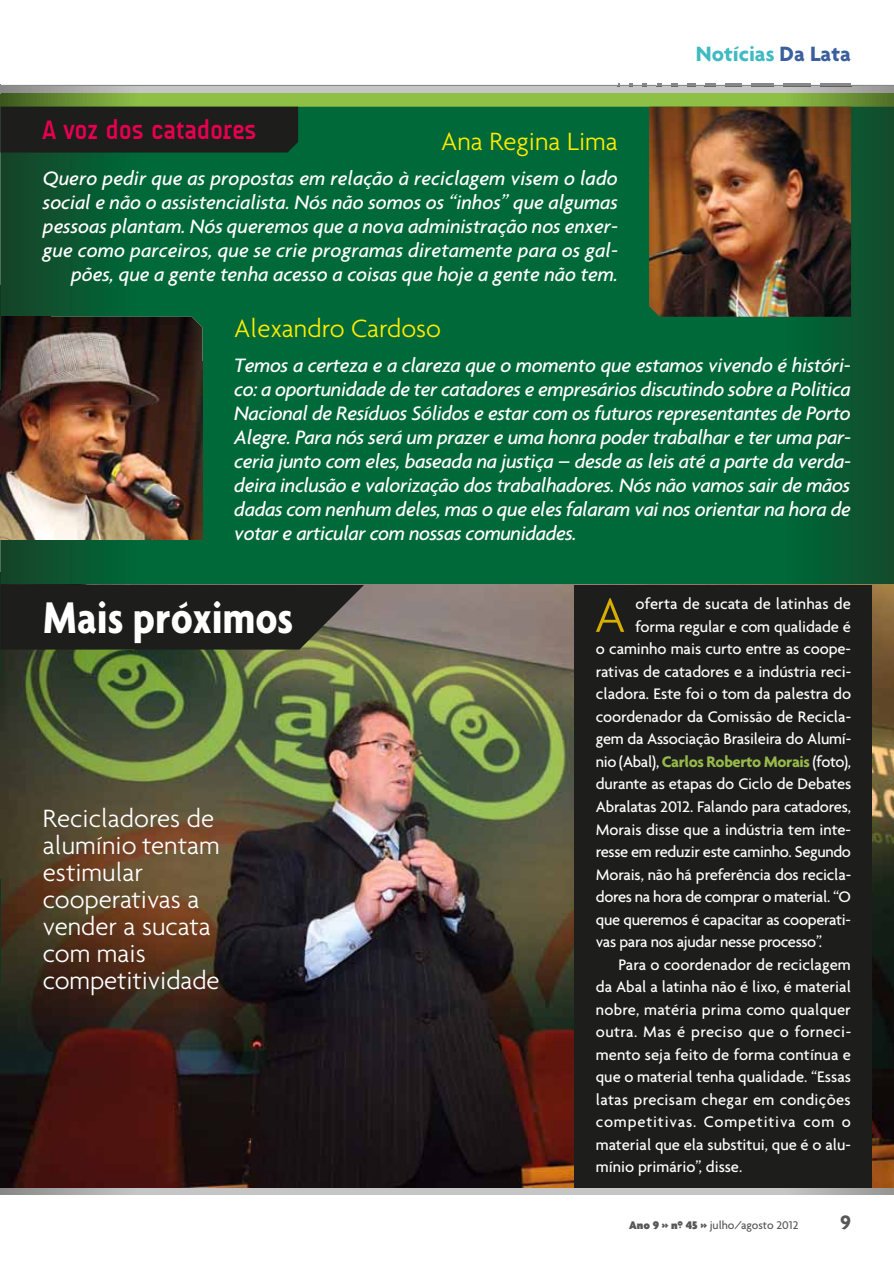
<style>
.page{position:relative;width:894px;height:1264px;background:#fff}
.page>*{position:absolute;margin:0;border:0;box-sizing:border-box;transform-origin:0 0}
.t1{font:300 51.75px "Agenda";color:#d7af00}
.t2{font:700 condensed 48px "Agenda";color:#fff}
.t3{font:300 27px/27px "Agenda";color:#fff}
.t4{font:300 27px "Agenda";color:#ffed00}
.t5{font:700 27px "A Udimat";letter-spacing:-.01em;color:#e50050}
.t6{font:700 22.35px "Agenda";color:#3fbac1}
.t7{font:italic 500 21px/24px "Agenda";letter-spacing:-.005em;color:#fff;text-align:right}
.t8{font:700 21px "Agenda";color:#575756}
.t9{font:500 16.5px "Agenda";letter-spacing:-.005em;color:#fff}
.t10{font:700 16.5px "Agenda";letter-spacing:-.025em;color:#96b94b}
.t11{font:500 16.5px "Agenda";letter-spacing:.015em;color:#fff}
.t12{font:500 16.5px "Agenda";letter-spacing:.02em;color:#fff}
.t13{font:500 16.5px "Agenda";letter-spacing:.025em;color:#fff}
.t14{font:500 16.5px "Agenda";letter-spacing:.05em;color:#fff}
.t15{font:500 12px "Agenda";color:#575756}
.s1{color:#3b5f9d}
.s2{font-weight:500;color:#fff}
.s3{font-weight:900}
</style>
<div class="page">
<img style="left:0;top:84px;width:894px;height:1110px">
<p class="t5" style="left:43px;top:119px;width:215px">A voz dos catadores</p>
<p class="t4" style="left:441px;top:130px;width:178px">Ana Regina Lima</p>
<p class="t7" style="left:43px;top:168px;width:576px">Quero pedir que as propostas em relação à reciclagem visem o lado social e não o assistencialista. Nós não somos os “inhos” que algumas pessoas plantam. Nós queremos que a nova administração nos enxer&shy;gue como parceiros, que se crie programas diretamente para os gal&shy;pões, que a gente tenha acesso a coisas que hoje a gente não tem.</p>
<p class="t4" style="left:234px;top:318px;width:208px">Alexandro Cardoso</p>
<p class="t6" style="left:696px;top:45px;width:157px">Notícias <span class="s1">Da Lata</span></p>
<p class="t7" style="left:234px;top:355px;width:618px;text-align:justify">Temos a certeza e a clareza que o momento que estamos vivendo é históri&shy;co: a oportunidade de ter catadores e empresários discutindo sobre a Politica Nacional de Resíduos Sólidos e estar com os futuros representantes de Porto Alegre. Para nós será um prazer e uma honra poder trabalhar e ter uma par&shy;ceria junto com eles, baseada na justiça – desde as leis até a parte da verda&shy;deira inclusão e valorização dos trabalhadores. Nós não vamos sair de mãos dadas com nenhum deles, mas o que eles falaram vai nos orientar na hora de votar e articular com nossas comunidades.</p>
<h2 class="t2" style="left:43px;top:603px;width:252px">Mais próximos</h2>
<p class="t3" style="left:43px;top:807px;width:178px">Recicladores de alumínio tentam estimular cooperativas a vender a sucata com mais competitividade</p>
<h1 class="t1" style="left:594px;top:594px;width:33px">A</h1>
<p class="t9" style="left:635px;top:597px;width:217px">oferta de sucata de latinhas de</p>
<p class="t9" style="left:635px;top:620px;width:217px">forma regular e com qualidade é</p>
<p class="t9" style="left:596px;top:642px;width:257px">o caminho mais curto entre as coope-</p>
<p class="t9" style="left:596px;top:665px;width:257px">rativas de catadores e a indústria reci-</p>
<p class="t9" style="left:596px;top:687px;width:257px">cladora. Este foi o tom da palestra do</p>
<p class="t9" style="left:596px;top:710px;width:257px">coordenador da Comissão de Recicla-</p>
<p class="t9" style="left:596px;top:732px;width:257px">gem da Associação Brasileira do Alumí-</p>
<p class="t10" style="left:596px;top:755px;width:257px"><span class="s2">nio (Abal),</span> Carlos Roberto Morais <span class="s2">(foto),</span></p>
<p class="t9" style="left:596px;top:777px;width:257px">durante as etapas do Ciclo de Debates</p>
<p class="t9" style="left:596px;top:800px;width:257px">Abralatas 2012. Falando para catadores,</p>
<p class="t9" style="left:596px;top:822px;width:257px">Morais disse que a indústria tem inte-</p>
<p class="t9" style="left:596px;top:845px;width:257px">resse em reduzir este caminho. Segundo</p>
<p class="t9" style="left:596px;top:867px;width:257px">Morais, não há preferência dos recicla-</p>
<p class="t9" style="left:596px;top:890px;width:257px">dores na hora de comprar o material. “O</p>
<p class="t9" style="left:596px;top:912px;width:257px">que queremos é capacitar as cooperati-</p>
<p class="t9" style="left:596px;top:935px;width:228px">vas para nos ajudar nesse processo”.</p>
<p class="t9" style="left:618px;top:957px;width:234px">Para o coordenador de reciclagem</p>
<p class="t9" style="left:596px;top:980px;width:257px">da Abal a latinha não é lixo, é material</p>
<p class="t11" style="left:596px;top:1002px;width:256px">nobre, matéria prima como qualquer</p>
<p class="t13" style="left:596px;top:1025px;width:257px">outra. Mas é preciso que o forneci-</p>
<p class="t9" style="left:596px;top:1047px;width:257px">mento seja feito de forma contínua e</p>
<p class="t9" style="left:596px;top:1070px;width:257px">que o material tenha qualidade. “Essas</p>
<p class="t12" style="left:596px;top:1092px;width:256px">latas precisam chegar em condições</p>
<p class="t14" style="left:596px;top:1115px;width:257px">competitivas. Competitiva com o</p>
<p class="t9" style="left:596px;top:1137px;width:257px">material que ela substitui, que é o alu-</p>
<p class="t9" style="left:596px;top:1160px;width:148px">mínio primário”, disse.</p>
<p class="t15" style="left:629px;top:1220px;width:171px"><span class="s3">Ano 9 » nº 45 »</span> julho/agosto 2012</p>
<p class="t8" style="left:840px;top:1214px;width:13px">9</p>
</div>
